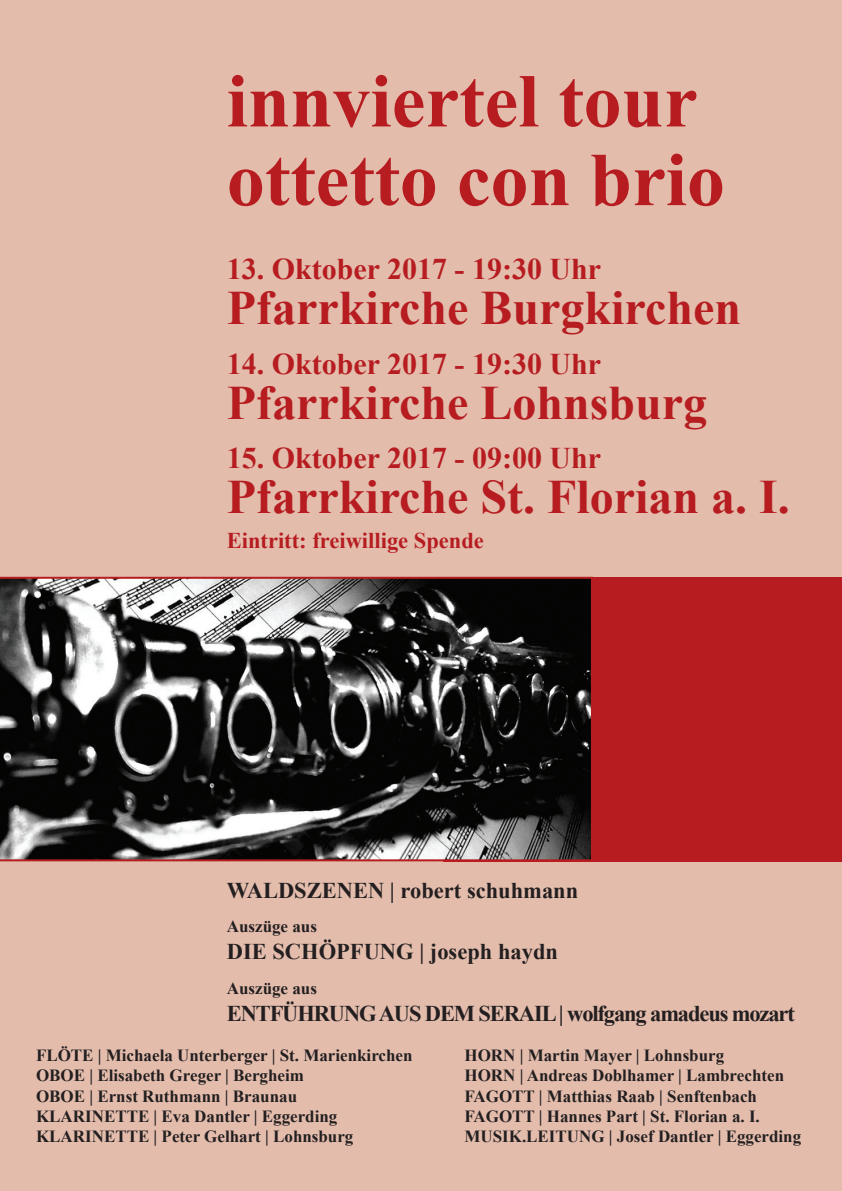
<style>
.page{position:relative;width:842px;height:1191px;background:#e3bcac}
.page>*{position:absolute;margin:0;border:0;box-sizing:border-box;transform-origin:0 0}
.t1{font:700 76px "Times New Roman";color:#b61c20}
.t2{font:700 48px "Times New Roman";color:#b61c20}
.t3{font:700 30px "Times New Roman";color:#b61c20}
.t4{font:700 22.5px "Times New Roman";color:#231f20}
.t5{font:700 22.5px "Times New Roman";letter-spacing:-.05em;color:#231f20}
.t6{font:700 22.5px "Times New Roman";color:#b61c20}
.t7{font:700 17px/20.4px "Times New Roman";color:#231f20}
</style>
<div class="page">
<div style="left:444px;top:577px;width:398px;height:284px;background:#b61c20"></div>
<svg style="left:0;top:577px;width:591px;height:284px;background:#424140"></svg>
<h1 class="t1" style="left:227px;top:48px;width:472px">innviertel tour</h1>
<h1 class="t1" style="left:227px;top:127px;width:500px">ottetto con brio</h1>
<h3 class="t3" style="left:227px;top:248px;width:376px">13. Oktober 2017 - 19:30 Uhr</h3>
<h2 class="t2" style="left:227px;top:275px;width:516px">Pfarrkirche Burgkirchen</h2>
<h3 class="t3" style="left:227px;top:343px;width:376px">14. Oktober 2017 - 19:30 Uhr</h3>
<h2 class="t2" style="left:227px;top:369px;width:482px">Pfarrkirche Lohnsburg</h2>
<h3 class="t3" style="left:227px;top:437px;width:376px">15. Oktober 2017 - 09:00 Uhr</h3>
<h2 class="t2" style="left:227px;top:464px;width:565px">Pfarrkirche St. Florian a. I.</h2>
<h3 class="t6" style="left:227px;top:525px;width:259px">Eintritt: freiwillige Spende</h3>
<h3 class="t4" style="left:227px;top:874px;width:353px">WALDSZENEN | robert schuhmann</h3>
<p class="t7" style="left:227px;top:916px;width:92px">Auszüge aus</p>
<h3 class="t4" style="left:227px;top:936px;width:333px">DIE SCHÖPFUNG | joseph haydn</h3>
<p class="t7" style="left:227px;top:978px;width:92px">Auszüge aus</p>
<h3 class="t5" style="left:227px;top:998px;width:570px">ENTFÜHRUNG AUS DEM SERAIL| wolfgang amadeus mozart</h3>
<p class="t7" style="left:36px;top:1044px;width:378px">FLÖTE | Michaela Unterberger | St. Marienkirchen OBOE | Elisabeth Greger | Bergheim<br>OBOE | Ernst Ruthmann | Braunau KLARINETTE | Eva Dantler | Eggerding KLARINETTE | Peter Gelhart | Lohnsburg</p>
<p class="t7" style="left:464px;top:1044px;width:338px">HORN | Martin Mayer | Lohnsburg<br>HORN | Andreas Doblhamer | Lambrechten FAGOTT | Matthias Raab | Senftenbach FAGOTT | Hannes Part | St. Florian a. I.<br>MUSIK.LEITUNG | Josef Dantler | Eggerding</p>
</div>
